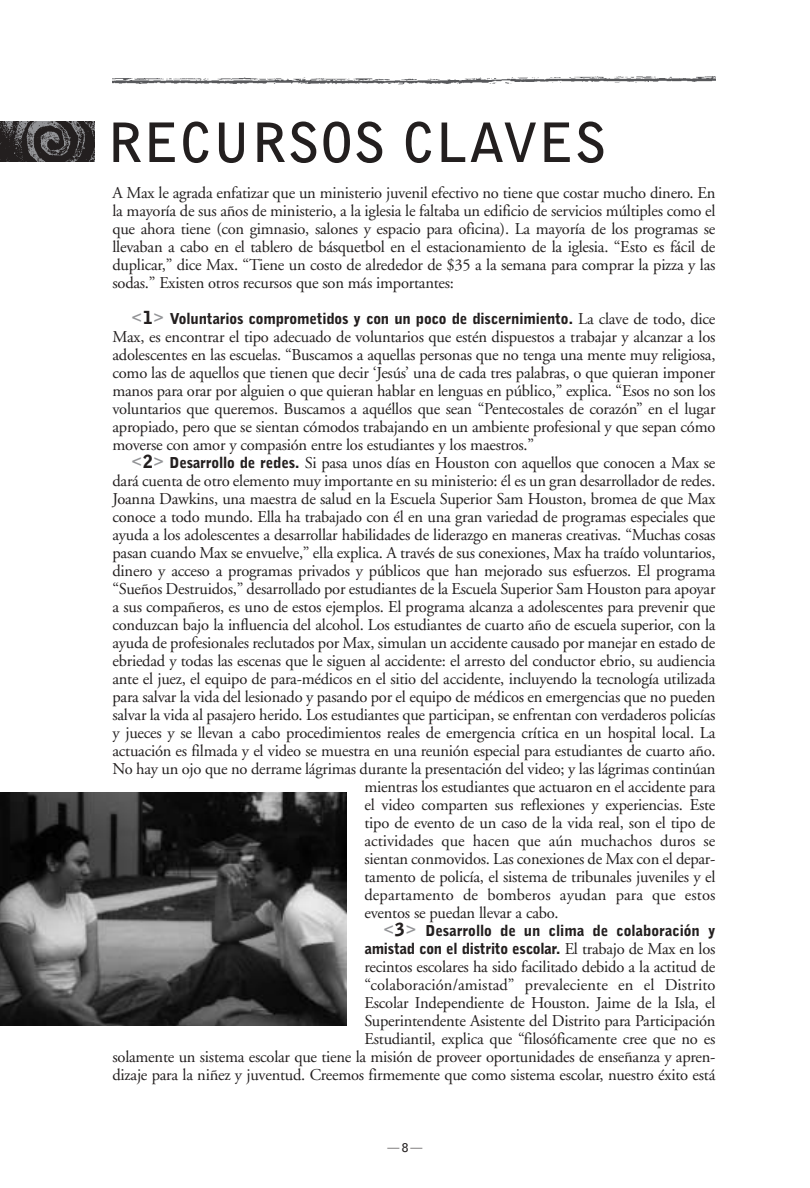
<style>
.page{position:relative;width:810px;height:1188px;background:#fff}
.page>*{position:absolute;margin:0;border:0;box-sizing:border-box;transform-origin:0 0}
.t1{font:700 54px "Bell Gothic BT";color:#231f1f}
.t2{font:16.5px/18px "Adobe Garamond";letter-spacing:-.015em;color:#231f1f;text-align:justify}
.t3{font:16.5px "Adobe Garamond";letter-spacing:.005em;color:#231f1f}
.t4{font:900 15px/18px "Bell Gothic BT";letter-spacing:-.01em;color:#231f1f;text-align:right}
.t5{font:12px "Bell Gothic BT";color:#231f1f}
.s1{color:#939497}
.s2{font-size:18px}
.s3{font-family:"Adobe Garamond";font-weight:400;font-size:16.5px}
.s4{font-family:"Bell Gothic BT";font-weight:900;font-size:15px;color:#939497}
.s5{font-family:"Bell Gothic BT";font-weight:900;font-size:18px}
.s6{font-family:"Bell Gothic BT";font-weight:900;font-size:15px}
.s7{font-weight:700}
</style>
<div class="page">
<img style="left:0;top:122px;width:94px;height:40px">
<img style="left:112px;top:76px;width:604px;height:9px">
<img style="left:0;top:792px;width:346px;height:234px">
<h1 class="t1" style="left:107px;top:124px;width:502px">RECURSOS CLAVES</h1>
<p class="t2" style="left:112px;top:185px;width:605px">A Max le agrada enfatizar que un ministerio juvenil efectivo no tiene que costar mucho dinero. En la mayoría de sus años de ministerio, a la iglesia le faltaba un edificio de servicios múltiples como el que ahora tiene (con gimnasio, salones y espacio para oficina). La mayoría de los programas se llevaban a cabo en el tablero de básquetbol en el estacionamiento de la iglesia. “Esto es fácil de duplicar,” dice Max. “Tiene un costo de alrededor de $35 a la semana para comprar la pizza y las sodas.” Existen otros recursos que son más importantes:</p>
<p class="t4" style="left:130px;top:311px;width:587px"><span class="s1">&lt;</span><span class="s2">1</span><span class="s1">&gt;</span> Voluntarios comprometidos y con un poco de discernimiento. <span class="s3">La clave de todo, dice</span></p>
<p class="t2" style="left:112px;top:329px;width:605px">Max, es encontrar el tipo adecuado de voluntarios que estén dispuestos a trabajar y alcanzar a los adolescentes en las escuelas. “Buscamos a aquellas personas que no tenga una mente muy religiosa, como las de aquellos que tienen que decir ‘Jesús’ una de cada tres palabras, o que quieran imponer manos para orar por alguien o que quieran hablar en lenguas en público,” explica. “Esos no son los voluntarios que queremos. Buscamos a aquéllos que sean “Pentecostales de corazón” en el lugar apropiado, pero que se sientan cómodos trabajando en un ambiente profesional y que sepan cómo moverse con amor y compasión entre los estudiantes y los maestros.”</p>
<p class="t2" style="left:130px;top:455px;width:586px"><span class="s4">&lt;</span><span class="s5">2</span><span class="s4">&gt;</span> <span class="s6">Desarrollo de redes.</span> Si pasa unos días en Houston con aquellos que conocen a Max se</p>
<p class="t2" style="left:112px;top:473px;width:605px">dará cuenta de otro elemento muy importante en su ministerio: él es un gran desarrollador de redes.</p>
<p class="t2" style="left:112px;top:491px;width:604px">Joanna Dawkins, una maestra de salud en la Escuela Superior Sam Houston, bromea de que Max</p>
<p class="t2" style="left:112px;top:509px;width:605px">conoce a todo mundo. Ella ha trabajado con él en una gran variedad de programas especiales que</p>
<p class="t2" style="left:112px;top:527px;width:605px">ayuda a los adolescentes a desarrollar habilidades de liderazgo en maneras creativas. “Muchas cosas</p>
<p class="t2" style="left:112px;top:545px;width:604px">pasan cuando Max se envuelve,” ella explica. A través de sus conexiones, Max ha traído voluntarios,</p>
<p class="t2" style="left:112px;top:563px;width:605px">dinero y acceso a programas privados y públicos que han mejorado sus esfuerzos. El programa</p>
<p class="t2" style="left:112px;top:581px;width:605px">“Sueños Destruidos,” desarrollado por estudiantes de la Escuela Superior Sam Houston para apoyar</p>
<p class="t2" style="left:112px;top:599px;width:604px">a sus compañeros, es uno de estos ejemplos. El programa alcanza a adolescentes para prevenir que</p>
<p class="t2" style="left:112px;top:617px;width:604px">conduzcan bajo la influencia del alcohol. Los estudiantes de cuarto año de escuela superior, con la</p>
<p class="t2" style="left:112px;top:635px;width:605px">ayuda de profesionales reclutados por Max, simulan un accidente causado por manejar en estado de</p>
<p class="t2" style="left:112px;top:653px;width:604px">ebriedad y todas las escenas que le siguen al accidente: el arresto del conductor ebrio, su audiencia</p>
<p class="t2" style="left:112px;top:671px;width:604px">ante el juez, el equipo de para-médicos en el sitio del accidente, incluyendo la tecnología utilizada</p>
<p class="t2" style="left:112px;top:689px;width:604px">para salvar la vida del lesionado y pasando por el equipo de médicos en emergencias que no pueden</p>
<p class="t2" style="left:112px;top:707px;width:605px">salvar la vida al pasajero herido. Los estudiantes que participan, se enfrentan con verdaderos policías</p>
<p class="t2" style="left:112px;top:725px;width:604px">y jueces y se llevan a cabo procedimientos reales de emergencia crítica en un hospital local. La</p>
<p class="t2" style="left:112px;top:743px;width:604px">actuación es filmada y el video se muestra en una reunión especial para estudiantes de cuarto año.</p>
<p class="t2" style="left:112px;top:761px;width:605px">No hay un ojo que no derrame lágrimas durante la presentación del video; y las lágrimas continúan</p>
<p class="t2" style="left:364px;top:779px;width:353px">mientras los estudiantes que actuaron en el accidente para</p>
<p class="t2" style="left:364px;top:797px;width:352px">el video comparten sus reflexiones y experiencias. Este</p>
<p class="t2" style="left:364px;top:815px;width:352px">tipo de evento de un caso de la vida real, son el tipo de</p>
<p class="t2" style="left:364px;top:833px;width:352px">actividades que hacen que aún muchachos duros se</p>
<p class="t2" style="left:364px;top:851px;width:352px">sientan conmovidos. Las conexiones de Max con el depar-</p>
<p class="t2" style="left:364px;top:869px;width:352px">tamento de policía, el sistema de tribunales juveniles y el</p>
<p class="t3" style="left:364px;top:888px;width:353px">departamento de bomberos ayudan para que estos</p>
<p class="t2" style="left:364px;top:905px;width:195px">eventos se puedan llevar a cabo.</p>
<p class="t4" style="left:364px;top:923px;width:353px"><span class="s1">&lt;</span><span class="s2">3</span><span class="s1">&gt;</span> Desarrollo de un clima de colaboración y amistad con el distrito escolar. <span class="s3">El trabajo de Max en los</span></p>
<p class="t2" style="left:113px;top:959px;width:605px;text-align:right">recintos escolares ha sido facilitado debido a la actitud de<br>“colaboración/amistad” prevaleciente en el Distrito<br>Escolar Independiente de Houston. Jaime de la Isla, el<br>Superintendente Asistente del Distrito para Participación<br>Estudiantil, explica que “filosóficamente cree que no es<br>solamente un sistema escolar que tiene la misión de proveer oportunidades de enseñanza y apren&shy;dizaje para la niñez y juventud. Creemos firmemente que como sistema escolar, nuestro éxito está</p>
<p class="t5" style="left:387px;top:1142px;width:37px">—<span class="s7">8</span>—</p>
</div>
